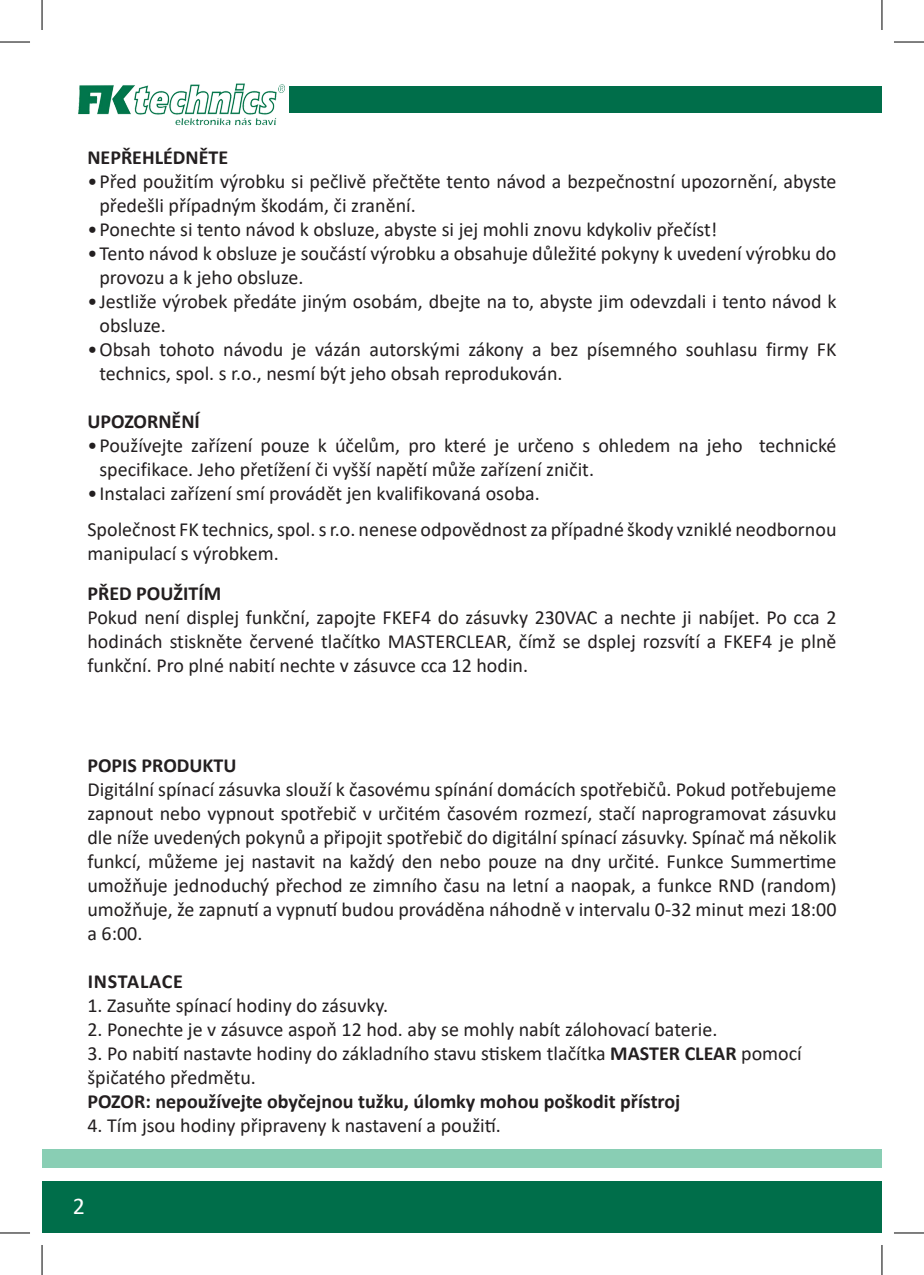
<style>
.page{position:relative;width:924px;height:1275px;background:#fff}
.page>*{position:absolute;margin:0;border:0;box-sizing:border-box;transform-origin:0 0}
.t1{font:24px "Calibri";color:#fff}
.Text{font:20px/24px "Calibri";color:#231f20}
.Nadpis{font:700 20px "Calibri";color:#231f20}
.Nadpis-2{font:700 20px "Calibri";letter-spacing:.04em;color:#231f20}
.s1{font-weight:700}
</style>
<div class="page">
<img style="left:78px;top:83px;width:207px;height:42px">
<div style="left:42px;top:1182px;width:839px;height:51px;background:#006e4a"></div>
<div style="left:42px;top:1149px;width:839px;height:18px;background:#89ceb4"></div>
<div style="left:289px;top:86px;width:592px;height:26px;background:#006e4a"></div>
<hr style="left:0;top:42px;width:30px;height:1px;background:#000">
<hr style="left:893px;top:42px;width:30px;height:1px;background:#000">
<hr style="left:0;top:1232px;width:30px;height:1px;background:#000">
<hr style="left:893px;top:1232px;width:30px;height:1px;background:#000">
<hr style="left:42px;top:0;width:1px;height:30px;background:#000">
<hr style="left:42px;top:1245px;width:1px;height:30px;background:#000">
<hr style="left:881px;top:0;width:1px;height:30px;background:#000">
<hr style="left:881px;top:1245px;width:1px;height:30px;background:#000">
<p class="Nadpis" style="left:87px;top:144px;width:142px">NEPŘEHLÉDNĚTE</p>
<p class="Text" style="left:99px;top:169px;width:738px;text-indent:-12px">•Před použitím výrobku si pečlivě přečtěte tento návod a bezpečnostní upozornění, abyste předešli případným škodám, či zranění.</p>
<p class="Text" style="left:87px;top:217px;width:631px">•Ponechte si tento návod k obsluze, abyste si jej mohli znovu kdykoliv přečíst!</p>
<p class="Text" style="left:99px;top:241px;width:738px;text-indent:-12px">•Tento návod k obsluze je součástí výrobku a obsahuje důležité pokyny k uvedení výrobku do provozu a k jeho obsluze.</p>
<p class="Text" style="left:99px;top:289px;width:738px;text-indent:-12px">•Jestliže výrobek předáte jiným osobám, dbejte na to, abyste jim odevzdali i tento návod k obsluze.</p>
<p class="Text" style="left:99px;top:337px;width:738px;text-indent:-12px">•Obsah tohoto návodu je vázán autorskými zákony a bez písemného souhlasu firmy FK technics, spol. s r.o., nesmí být jeho obsah reprodukován.</p>
<p class="Nadpis" style="left:87px;top:408px;width:114px">UPOZORNĚNÍ</p>
<p class="Text" style="left:99px;top:433px;width:738px;text-indent:-12px">•Používejte zařízení pouze k účelům, pro které je určeno s ohledem na jeho technické specifikace. Jeho přetížení či vyšší napětí může zařízení zničit.</p>
<p class="Text" style="left:87px;top:481px;width:453px">•Instalaci zařízení smí provádět jen kvalifikovaná osoba.</p>
<p class="Text" style="left:87px;top:517px;width:750px">Společnost FK technics, spol. s r.o. nenese odpovědnost za případné škody vzniklé neodbornou manipulací s výrobkem.</p>
<p class="Nadpis" style="left:87px;top:579px;width:135px">PŘED POUŽITÍM</p>
<p class="Text" style="left:87px;top:605px;width:750px;text-align:justify">Pokud není displej funkční, zapojte FKEF4 do zásuvky 230VAC a nechte ji nabíjet. Po cca 2 hodinách stiskněte červené tlačítko MASTERCLEAR, čímž se dsplej rozsvítí a FKEF4 je plně funkční. Pro plné nabití nechte v zásuvce cca 12 hodin.</p>
<p class="Nadpis" style="left:87px;top:751px;width:150px">POPIS PRODUKTU</p>
<p class="Text" style="left:87px;top:776px;width:750px;text-align:justify">Digitální spínací zásuvka slouží k časovému spínání domácích spotřebičů. Pokud potřebujeme zapnout nebo vypnout spotřebič v určitém časovém rozmezí, stačí naprogramovat zásuvku dle níže uvedených pokynů a připojit spotřebič do digitální spínací zásuvky. Spínač má několik funkcí, můžeme jej nastavit na každý den nebo pouze na dny určité. Funkce Summertime umožňuje jednoduchý přechod ze zimního času na letní a naopak, a funkce RND (random) umožňuje, že zapnutí a vypnutí budou prováděna náhodně v intervalu 0-32 minut mezi 18:00 a 6:00.</p>
<p class="Nadpis-2" style="left:88px;top:967px;width:97px">INSTALACE</p>
<p class="Text" style="left:87px;top:992px;width:302px">1. Zasuňte spínací hodiny do zásuvky.</p>
<p class="Text" style="left:87px;top:1016px;width:631px">2. Ponechte je v zásuvce aspoň 12 hod. aby se mohly nabít zálohovací baterie.</p>
<p class="Text" style="left:87px;top:1040px;width:715px">3. Po nabití nastavte hodiny do základního stavu stiskem tlačítka <span class="s1">MASTER CLEAR</span> pomocí špičatého předmětu.</p>
<p class="Nadpis" style="left:87px;top:1087px;width:594px">POZOR: nepoužívejte obyčejnou tužku, úlomky mohou poškodit přístroj</p>
<p class="Text" style="left:87px;top:1112px;width:415px">4. Tím jsou hodiny připraveny k nastavení a použití.</p>
<p class="t1" style="left:73px;top:1189px;width:14px">2</p>
</div>
